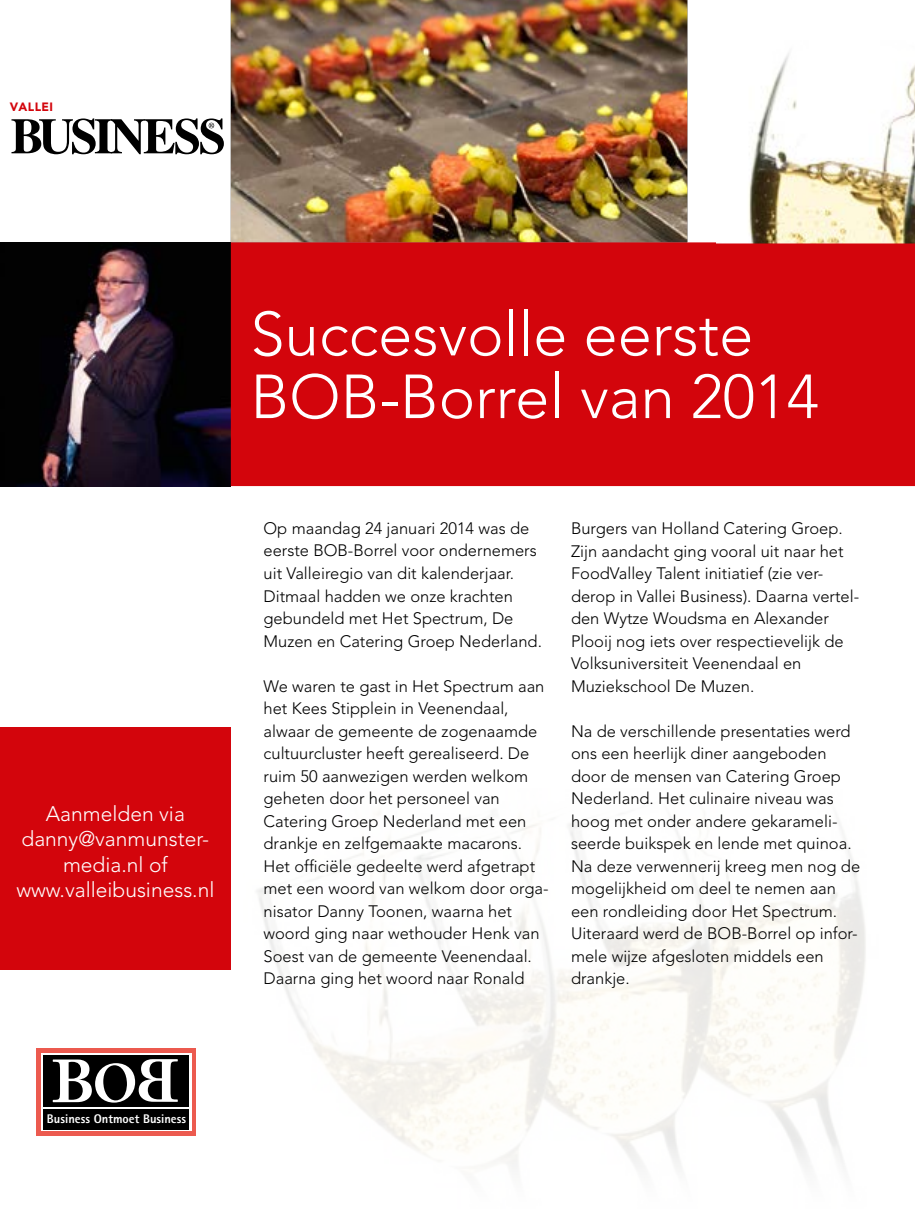
<style>
.page{position:relative;width:915px;height:1212px;background:#fff}
.page>*{position:absolute;margin:0;border:0;box-sizing:border-box;transform-origin:0 0}
.t1{font:300 61.5px/62.7px "Avenir";color:#fff}
.t2{font:300 21px/25.5px "Avenir";color:#fff;text-align:center}
.t3{font:300 16.5px/22.5px "Avenir";color:#000}
.t4{font:800 12.6px "Rotis Sans Serif";color:#fff}
.t5{font:900 12px "Avenir";letter-spacing:.03em;color:#d3050c}
</style>
<div class="page">
<img style="left:0;top:242px;width:231px;height:244px">
<img style="left:231px;top:0;width:456px;height:242px">
<div style="left:0;top:727px;width:231px;height:243px;background:#d3050c"></div>
<svg style="left:11px;top:118px;width:213px;height:36px"></svg>
<div style="left:37px;top:1048px;width:159px;height:88px;background:#ec5a4f"></div>
<svg style="left:41px;top:1053px;width:150px;height:78px"></svg>
<div style="left:43px;top:1055px;width:146px;height:52px;background:#000"></div>
<svg style="left:53px;top:1059px;width:125px;height:43px"></svg>
<div style="left:43px;top:1109px;width:146px;height:20px;background:#000"></div>
<div style="left:231px;top:242px;width:683px;height:244px;background:#d3050c"></div>
<img style="left:716px;top:53px;width:198px;height:190px">
<p class="t5" style="left:10px;top:100px;width:45px">VALLEI</p>
<p class="t2" style="left:16px;top:800px;width:199px">Aanmelden via danny@vanmunster&shy;media.nl of www.valleibusiness.nl</p>
<h1 class="t1" style="left:250px;top:303px;width:569px">Succesvolle eerste<br>BOB-Borrel van 2014</h1>
<p class="t3" style="left:263px;top:517px;width:280px">Op maandag 24 januari 2014 was de eerste BOB-Borrel voor ondernemers uit Valleiregio van dit kalenderjaar.<br>Ditmaal hadden we onze krachten gebundeld met Het Spectrum, De Muzen en Catering Groep Nederland.</p>
<p class="t3" style="left:263px;top:674px;width:286px">We waren te gast in Het Spectrum aan het Kees Stipplein in Veenendaal, alwaar de gemeente de zogenaamde cultuurcluster heeft gerealiseerd. De ruim 50 aanwezigen werden welkom geheten door het personeel van Catering Groep Nederland met een drankje en zelfgemaakte macarons.<br>Het officiële gedeelte werd afgetrapt met een woord van welkom door orga&shy;nisator Danny Toonen, waarna het woord ging naar wethouder Henk van Soest van de gemeente Veenendaal.<br>Daarna ging het woord naar Ronald</p>
<p class="t3" style="left:571px;top:517px;width:289px">Burgers van Holland Catering Groep.<br>Zijn aandacht ging vooral uit naar het FoodValley Talent initiatief (zie ver&shy;derop in Vallei Business). Daarna vertel&shy;den Wytze Woudsma en Alexander Plooij nog iets over respectievelijk de Volksuniversiteit Veenendaal en Muziekschool De Muzen.</p>
<p class="t3" style="left:571px;top:720px;width:290px">Na de verschillende presentaties werd ons een heerlijk diner aangeboden door de mensen van Catering Groep Nederland. Het culinaire niveau was hoog met onder andere gekarameli&shy;seerde buikspek en lende met quinoa.<br>Na deze verwennerij kreeg men nog de mogelijkheid om deel te nemen aan een rondleiding door Het Spectrum.<br>Uiteraard werd de BOB-Borrel op infor&shy;mele wijze afgesloten middels een drankje.</p>
<p class="t4" style="left:47px;top:1111px;width:141px">Business Ontmoet Business</p>
</div>
